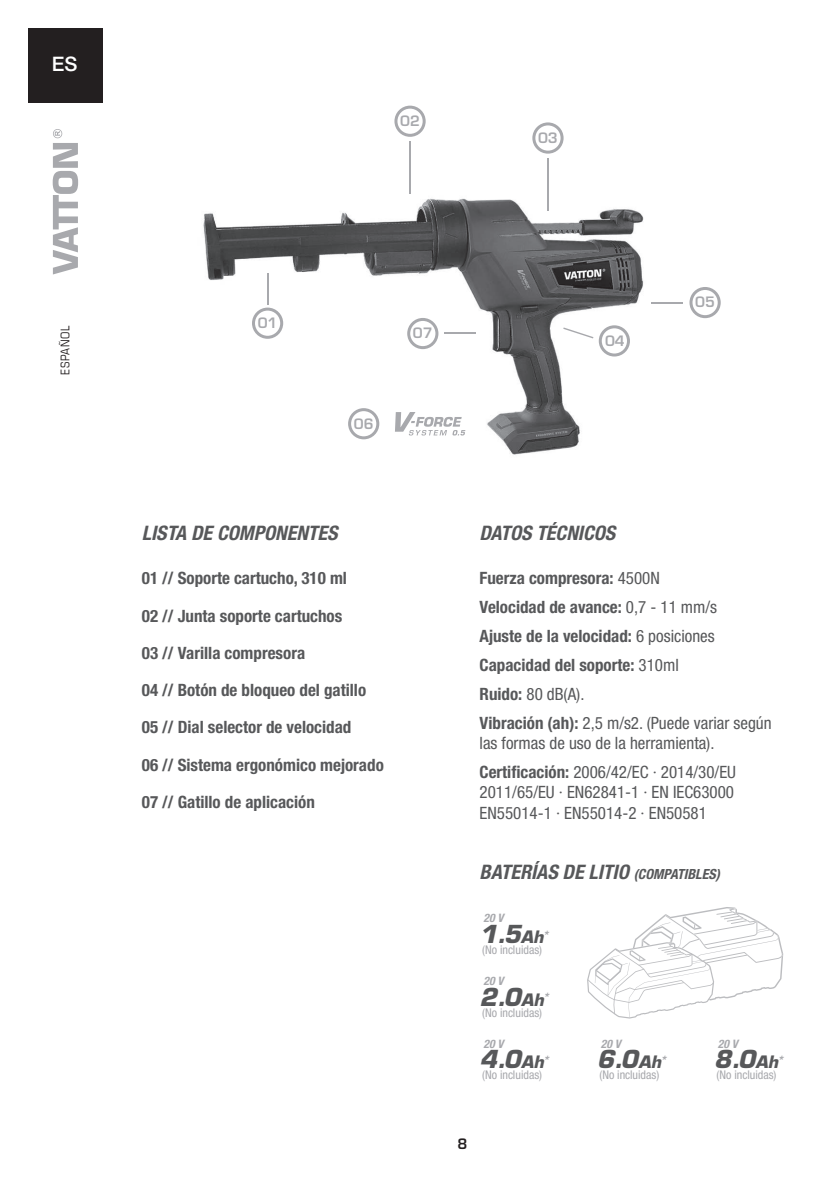
<style>
.page{position:relative;width:840px;height:1191px;background:#fff}
.page>*{position:absolute;margin:0;border:0;box-sizing:border-box;transform-origin:0 0}
.t1{font:italic 700 24.2px "Eurostile";color:#57585a}
.t2{font:italic 700 condensed 20px "Helvetica Neue LT Std";color:#57585a}
.t3{font:500 20px "Helvetica Neue LT Std";color:#fff}
.t4{font:700 condensed 17px/37.2px "Helvetica Neue LT Std";color:#57585a}
.t5{font:condensed 17px/28.8px "Helvetica Neue LT Std";color:#57585a}
.t6{font:600 14px "Eurostile LT Std";color:#a8a9ad}
.t7{font:600 14px "Eurostile LT Std";color:#231f20}
.t8{font:condensed 12px "Helvetica Neue LT Std";color:#a8a9ad}
.t9{font:condensed 12px "Eurostile LT Std";letter-spacing:.05em;color:#231f20}
.t10{font:italic 700 condensed 11.6px "Helvetica Neue LT Std";color:#a8a9ad}
.s1{font-weight:400}
.s2{font-weight:700}
.s3{font-size:14px}
.s4{font-size:16.8px}
</style>
<div class="page">
<div style="left:28px;top:28px;width:74px;height:74px;background:#231f20"></div>
<svg style="left:53px;top:129px;width:25px;height:145px"></svg>
<img style="left:203px;top:127px;width:480px;height:328px">
<div style="left:394px;top:106px;width:31px;height:31px;border:3px solid #a8a9ad;border-radius:50%"></div>
<hr style="left:409px;top:142px;width:1px;height:52px;background:#a8a9ad">
<div style="left:532px;top:122px;width:31px;height:32px;border:3px solid #a8a9ad;border-radius:50%"></div>
<hr style="left:547px;top:159px;width:1px;height:52px;background:#a8a9ad">
<div style="left:252px;top:307px;width:31px;height:32px;border:3px solid #a8a9ad;border-radius:50%"></div>
<hr style="left:267px;top:274px;width:1px;height:31px;background:#a8a9ad">
<div style="left:407px;top:318px;width:31px;height:31px;border:3px solid #a8a9ad;border-radius:50%"></div>
<hr style="left:444px;top:332px;width:31px;height:1px;background:#a8a9ad">
<div style="left:689px;top:287px;width:31px;height:31px;border:3px solid #a8a9ad;border-radius:50%"></div>
<hr style="left:651px;top:302px;width:31px;height:2px;background:#a8a9ad">
<div style="left:348px;top:408px;width:31px;height:31px;border:3px solid #a8a9ad;border-radius:50%"></div>
<svg style="left:394px;top:412px;width:71px;height:23px"></svg>
<svg style="left:563px;top:327px;width:30px;height:11px"></svg>
<div style="left:598px;top:325px;width:31px;height:31px;border:3px solid #a8a9ad;border-radius:50%"></div>
<svg style="left:587px;top:907px;width:195px;height:111px"></svg>
<p class="t3" style="left:52px;top:52px;width:27px">ES</p>
<p class="t9" style="left:58px;top:375px;width:51px;rotate:-90deg">ESPAÑOL</p>
<p class="t6" style="left:400px;top:112px;width:21px">02</p>
<p class="t6" style="left:538px;top:129px;width:21px">03</p>
<p class="t6" style="left:257px;top:314px;width:21px">01</p>
<p class="t6" style="left:353px;top:415px;width:21px">06</p>
<p class="t6" style="left:412px;top:324px;width:21px">07</p>
<p class="t6" style="left:604px;top:332px;width:21px">04</p>
<p class="t6" style="left:694px;top:293px;width:21px">05</p>
<p class="t2" style="left:142px;top:521px;width:197px">LISTA DE COMPONENTES</p>
<p class="t4" style="left:142px;top:559px;width:243px">01 // Soporte cartucho, 310 ml<br>02 // Junta soporte cartuchos<br>03 // Varilla compresora<br>04 // Botón de bloqueo del gatillo<br>05 // Dial selector de velocidad<br>06 // Sistema ergonómico mejorado<br>07 // Gatillo de aplicación</p>
<p class="t2" style="left:479px;top:521px;width:137px">DATOS TÉCNICOS</p>
<p class="t4" style="left:479px;top:564px;width:293px;line-height:28.8px">Fuerza compresora: <span class="s1">4500N<br></span>Velocidad de avance: <span class="s1">0,7 - 11 mm/s<br></span>Ajuste de la velocidad: <span class="s1">6 posiciones<br></span>Capacidad del soporte: <span class="s1">310ml<br></span>Ruido: <span class="s1">80 dB(A).<br></span>Vibración (ah): <span class="s1">2,5 m/s2. (Puede variar según</span></p>
<p class="t5" style="left:479px;top:728px;width:258px">las formas de uso de la herramienta).<br><span class="s2">Certificación:</span> 2006/42/EC · 2014/30/EU</p>
<p class="t5" style="left:479px;top:782px;width:256px;line-height:20.4px">2011/65/EU · EN62841-1 · EN IEC63000<br>EN55014-1 · EN55014-2 · EN50581</p>
<p class="t2" style="left:479px;top:859px;width:242px">BATERÍAS DE LITIO <span class="s3">(COMPATIBLES)</span></p>
<p class="t10" style="left:483px;top:911px;width:22px">20 V</p>
<p class="t8" style="left:482px;top:942px;width:61px">(No incluidas)</p>
<h1 class="t1" style="left:479px;top:919px;width:70px">1.5<span class="s4">Ah</span><sup>*</sup></h1>
<p class="t10" style="left:483px;top:973px;width:22px">20 V</p>
<p class="t8" style="left:482px;top:1005px;width:61px">(No incluidas)</p>
<h1 class="t1" style="left:479px;top:1044px;width:70px">4.0<span class="s4">Ah</span><sup>*</sup></h1>
<h1 class="t1" style="left:479px;top:981px;width:70px">2.0<span class="s4">Ah</span><sup>*</sup></h1>
<p class="t10" style="left:483px;top:1036px;width:22px">20 V</p>
<p class="t8" style="left:482px;top:1068px;width:61px">(No incluidas)</p>
<p class="t10" style="left:600px;top:1036px;width:22px">20 V</p>
<p class="t8" style="left:599px;top:1068px;width:61px">(No incluidas)</p>
<h1 class="t1" style="left:596px;top:1044px;width:70px">6.0<span class="s4">Ah</span><sup>*</sup></h1>
<p class="t10" style="left:717px;top:1036px;width:22px">20 V</p>
<p class="t8" style="left:716px;top:1068px;width:61px">(No incluidas)</p>
<h1 class="t1" style="left:713px;top:1044px;width:70px">8.0<span class="s4">Ah</span><sup>*</sup></h1>
<p class="t7" style="left:457px;top:1135px;width:11px">8</p>
</div>
